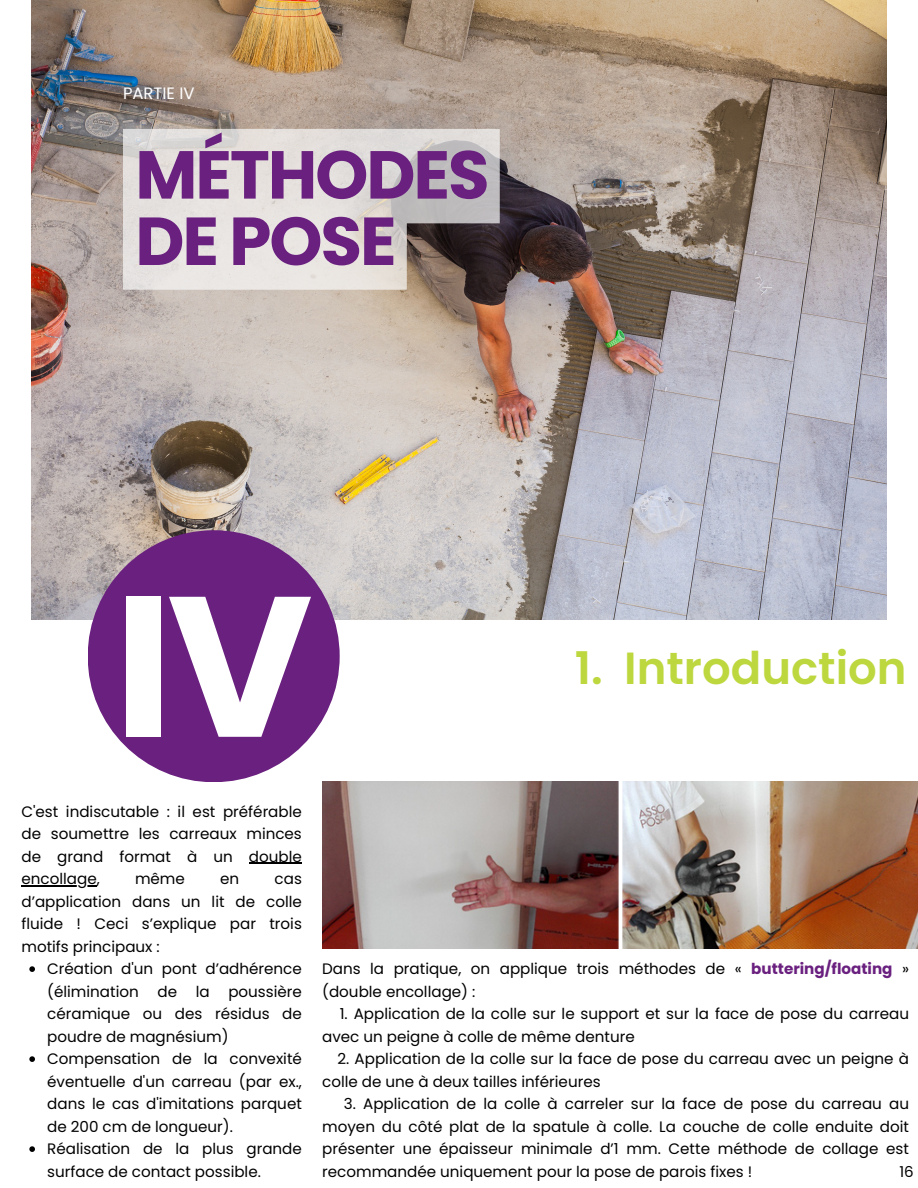
<style>
.page{position:relative;width:918px;height:1188px;background:#fff}
.page>*{position:absolute;margin:0;border:0;box-sizing:border-box;transform-origin:0 0}
.t1{font:700 199.5px "Poppins";color:#fff}
.t2{font:700 67.8px/66.3px "Poppins";letter-spacing:-.03em;color:#6a207f}
.t3{font:600 45px "Poppins";color:#bdd73e}
.t4{font:16.5px "Poppins";color:#fff}
.t5{font:15.15px/22.5px "Poppins";color:#000001}
.t6{font:15px "Poppins";color:#000}
.s1{font-weight:700;color:#6a207f}
</style>
<div class="page">
<img style="left:31px;top:0;width:855px;height:619px">
<div style="left:88px;top:530px;width:252px;height:252px;background:#6a207f;border-radius:50%"></div>
<img style="left:322px;top:782px;width:596px;height:166px">
<svg style="left:123px;top:129px;width:377px;height:161px;background:#cfcac7"></svg>
<hr style="left:249px;top:863px;width:53px;height:1px;background:#000001">
<hr style="left:21px;top:885px;width:76px;height:1px;background:#000001">
<svg style="left:29px;top:966px;width:6px;height:6px"></svg>
<svg style="left:29px;top:1056px;width:6px;height:6px"></svg>
<svg style="left:29px;top:1146px;width:6px;height:6px"></svg>
<h1 class="t4" style="left:123px;top:81px;width:73px">PARTIE IV</h1>
<h2 class="t2" style="left:135px;top:142px;width:356px">MÉTHODES<br>DE POSE</h2>
<h1 class="t1" style="left:115px;top:527px;width:200px">IV</h1>
<h3 class="t3" style="left:575px;top:637px;width:333px">1. Introduction</h3>
<p class="t5" style="left:21px;top:800px;width:282px;text-align:justify">C'est indiscutable : il est préférable de soumettre les carreaux minces de grand format à un double encollage,</p>
<p class="t5" style="left:135px;top:868px;width:51px">même</p>
<p class="t5" style="left:220px;top:868px;width:21px">en</p>
<p class="t5" style="left:21px;top:868px;width:282px;text-align:justify;text-indent:253px">cas d’application dans un lit de colle fluide ! Ceci s’explique par trois motifs principaux :</p>
<p class="t5" style="left:47px;top:958px;width:256px">Création d'un pont d’adhérence (élimination de la poussière céramique ou des résidus de poudre de magnésium)<br>Compensation de la convexité éventuelle d'un carreau (par ex., dans le cas d'imitations parquet de 200 cm de longueur).<br>Réalisation de la plus grande surface de contact possible.</p>
<p class="t5" style="left:322px;top:958px;width:588px">Dans la pratique, on applique trois méthodes de « <span class="s1">buttering/floating</span> » (double encollage) :</p>
<p class="t5" style="left:322px;top:1003px;width:588px;text-indent:18px">1. Application de la colle sur le support et sur la face de pose du carreau avec un peigne à colle de même denture</p>
<p class="t5" style="left:322px;top:1048px;width:588px;text-indent:15px">2. Application de la colle sur la face de pose du carreau avec un peigne à colle de une à deux tailles inférieures</p>
<p class="t5" style="left:322px;top:1093px;width:588px;text-align:justify;text-indent:22px">3. Application de la colle à carreler sur la face de pose du carreau au moyen du côté plat de la spatule à colle. La couche de colle enduite doit présenter une épaisseur minimale d’1 mm. Cette méthode de collage est recommandée uniquement pour la pose de parois fixes !</p>
<p class="t6" style="left:900px;top:1161px;width:16px">16</p>
</div>
